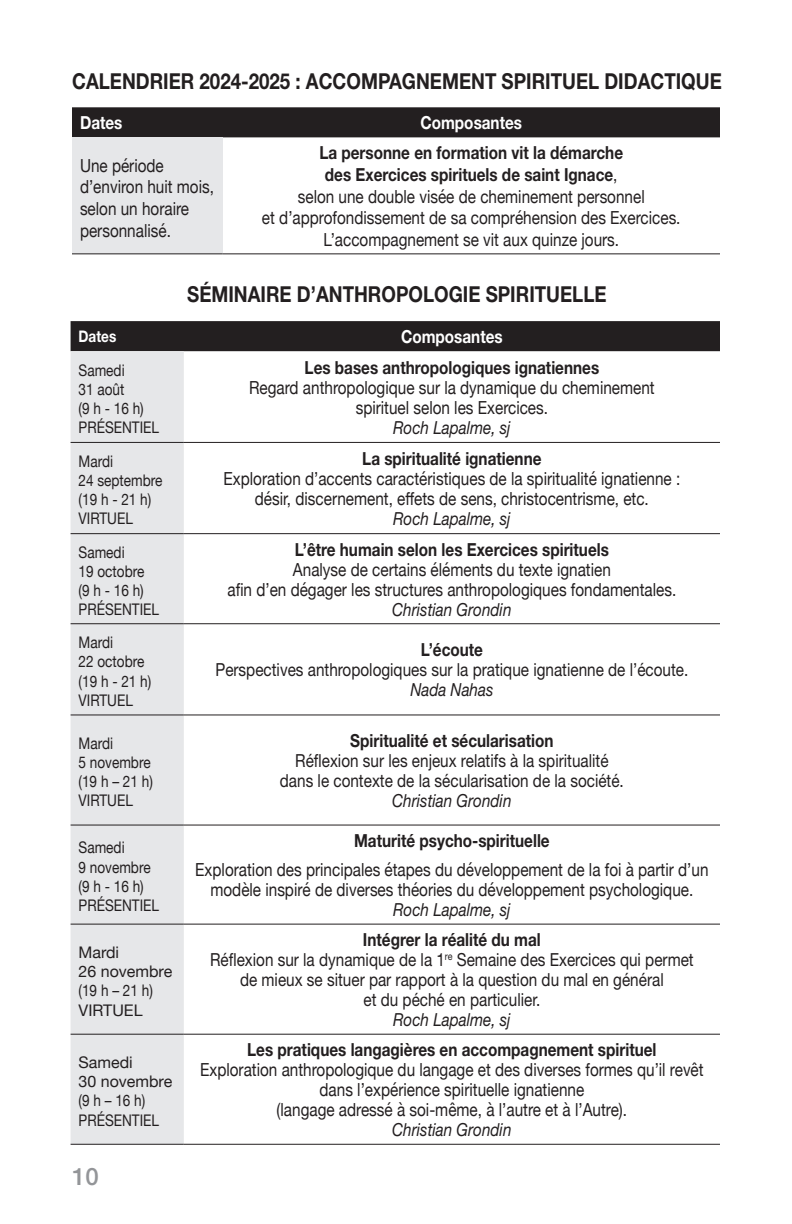
<style>
.page{position:relative;width:792px;height:1224px;background:#fff}
.page>*{position:absolute;margin:0;border:0;box-sizing:border-box;transform-origin:0 0}
.t1{font:500 24px "Helvetica Neue";color:#939598}
.t2{font:700 22px "Helvetica Neue";color:#231f20;scale:.85 1}
.t3{font:18px/20px "Helvetica Neue";color:#231f20;text-align:center;scale:.85 1}
.t4{font:18px/20px "Helvetica Neue";color:#231f20;text-align:center;scale:.85 1}
.t5{font:700 18px "Helvetica Neue";color:#231f20;scale:.85 1}
.t6{font:italic 18px "Helvetica Neue";color:#231f20;scale:.85 1}
.t7{font:700 18px "Helvetica Neue";color:#fff;scale:.85 1}
.t8{font:16px/19.2px "Helvetica Neue";color:#231f20;scale:.85 1}
.t9{font:16px/19.2px "Helvetica Neue";color:#231f20}
.t10{font:700 16px "Helvetica Neue";color:#fff;scale:.85 1}
.s1{font-weight:400}
.s2{font-weight:700}
.s3{font-style:italic}
</style>
<div class="page">
<div style="left:71px;top:321px;width:649px;height:30px;background:#231f20"></div>
<div style="left:71px;top:351px;width:113px;height:793px;background:#e6e7e9"></div>
<hr style="left:71px;top:442px;width:113px;height:1px;background:#231f20">
<hr style="left:184px;top:442px;width:536px;height:1px;background:#231f20">
<hr style="left:71px;top:533px;width:113px;height:1px;background:#231f20">
<hr style="left:184px;top:533px;width:536px;height:1px;background:#231f20">
<hr style="left:71px;top:623px;width:113px;height:1px;background:#231f20">
<hr style="left:184px;top:623px;width:536px;height:1px;background:#231f20">
<hr style="left:71px;top:714px;width:113px;height:1px;background:#231f20">
<hr style="left:71px;top:825px;width:113px;height:1px;background:#231f20">
<hr style="left:71px;top:924px;width:113px;height:1px;background:#231f20">
<hr style="left:71px;top:1034px;width:113px;height:1px;background:#231f20">
<hr style="left:71px;top:1144px;width:113px;height:1px;background:#231f20">
<hr style="left:184px;top:714px;width:536px;height:1px;background:#231f20">
<hr style="left:184px;top:825px;width:536px;height:1px;background:#231f20">
<hr style="left:184px;top:924px;width:536px;height:1px;background:#231f20">
<hr style="left:184px;top:1034px;width:536px;height:1px;background:#231f20">
<hr style="left:184px;top:1144px;width:536px;height:1px;background:#231f20">
<div style="left:72px;top:107px;width:648px;height:30px;background:#231f20"></div>
<div style="left:72px;top:137px;width:151px;height:117px;background:#e6e7e9"></div>
<hr style="left:72px;top:253px;width:151px;height:1px;background:#231f20">
<hr style="left:223px;top:253px;width:497px;height:1px;background:#231f20">
<p class="t2" style="left:72px;top:68px;width:766px">CALENDRIER 2024-2025 : ACCOMPAGNEMENT SPIRITUEL DIDACTIQUE</p>
<p class="t7" style="left:80px;top:112px;width:52px">Dates</p>
<p class="t7" style="left:420px;top:112px;width:121px">Composantes</p>
<p class="t3" style="left:80px;top:156px;width:100px">Une période</p>
<p class="t3" style="left:80px;top:177px;width:159px;line-height:21.6px;text-align:left">d’environ huit mois, selon un horaire personnalisé.</p>
<p class="t5" style="left:319px;top:142px;width:359px">La personne en formation vit la démarche</p>
<p class="t5" style="left:325px;top:164px;width:346px">des Exercices spirituels de saint Ignace<span class="s1">,</span></p>
<p class="t3" style="left:262px;top:187px;width:494px;line-height:21.6px">selon une double visée de cheminement personnel<br>et d’approfondissement de sa compréhension des Exercices.<br>L’accompagnement se vit aux quinze jours.</p>
<p class="t2" style="left:187px;top:280px;width:495px">SÉMINAIRE D’ANTHROPOLOGIE SPIRITUELLE</p>
<p class="t10" style="left:79px;top:327px;width:46px">Dates</p>
<p class="t7" style="left:401px;top:326px;width:121px">Composantes</p>
<p class="t8" style="left:79px;top:361px;width:56px">Samedi</p>
<p class="t8" style="left:79px;top:380px;width:55px">31 août</p>
<p class="t8" style="left:79px;top:400px;width:78px">(9 h - 16 h)</p>
<p class="t8" style="left:79px;top:419px;width:96px">PRÉSENTIEL</p>
<p class="t5" style="left:305px;top:356px;width:348px">Les bases anthropologiques ignatiennes</p>
<p class="t3" style="left:249px;top:378px;width:479px">Regard anthropologique sur la dynamique du cheminement spirituel selon les Exercices.</p>
<p class="t6" style="left:393px;top:417px;width:140px">Roch Lapalme, sj</p>
<p class="t8" style="left:79px;top:452px;width:42px">Mardi</p>
<p class="t8" style="left:79px;top:472px;width:100px">24 septembre</p>
<p class="t8" style="left:79px;top:491px;width:87px">(19 h - 21 h)</p>
<p class="t8" style="left:79px;top:510px;width:66px">VIRTUEL</p>
<p class="t8" style="left:79px;top:543px;width:56px">Samedi</p>
<p class="t8" style="left:79px;top:562px;width:79px">19 octobre</p>
<p class="t8" style="left:79px;top:582px;width:78px">(9 h - 16 h)</p>
<p class="t8" style="left:79px;top:601px;width:96px">PRÉSENTIEL</p>
<p class="t8" style="left:79px;top:634px;width:42px">Mardi</p>
<p class="t8" style="left:79px;top:653px;width:79px">22 octobre</p>
<p class="t8" style="left:79px;top:672px;width:87px">(19 h - 21 h)</p>
<p class="t8" style="left:79px;top:691px;width:66px">VIRTUEL</p>
<p class="t8" style="left:79px;top:734px;width:42px">Mardi</p>
<p class="t8" style="left:79px;top:754px;width:86px">5 novembre</p>
<p class="t8" style="left:79px;top:773px;width:89px">(19 h – 21 h)</p>
<p class="t8" style="left:79px;top:792px;width:66px">VIRTUEL</p>
<p class="t8" style="left:79px;top:839px;width:56px">Samedi</p>
<p class="t8" style="left:79px;top:858px;width:86px">9 novembre (9 h - 16 h)</p>
<p class="t8" style="left:79px;top:897px;width:96px">PRÉSENTIEL</p>
<p class="t9" style="left:79px;top:944px;width:42px">Mardi</p>
<p class="t9" style="left:79px;top:963px;width:95px">26 novembre (19 h – 21 h)</p>
<p class="t9" style="left:79px;top:1001px;width:66px">VIRTUEL</p>
<p class="t9" style="left:79px;top:1054px;width:56px">Samedi</p>
<p class="t9" style="left:79px;top:1073px;width:95px">30 novembre (9 h – 16 h)</p>
<p class="t8" style="left:79px;top:1111px;width:96px">PRÉSENTIEL</p>
<h1 class="t1" style="left:72px;top:1162px;width:28px">10</h1>
<p class="t5" style="left:362px;top:448px;width:212px">La spiritualité ignatienne</p>
<p class="t3" style="left:224px;top:470px;width:539px">Exploration d’accents caractéristiques de la spiritualité ignatienne :</p>
<p class="t3" style="left:255px;top:490px;width:465px">désir, discernement, effets de sens, christocentrisme, etc.</p>
<p class="t6" style="left:393px;top:508px;width:140px">Roch Lapalme, sj</p>
<p class="t5" style="left:295px;top:538px;width:371px">L’être humain selon les Exercices spirituels</p>
<p class="t3" style="left:293px;top:560px;width:376px">Analyse de certains éléments du texte ignatien</p>
<p class="t3" style="left:227px;top:580px;width:530px">afin d’en dégager les structures anthropologiques fondamentales.</p>
<p class="t6" style="left:392px;top:599px;width:142px">Christian Grondin</p>
<p class="t4" style="left:215px;top:640px;width:558px"><span class="s2">L’écoute<br></span>Perspectives anthropologiques sur la pratique ignatienne de l’écoute.<br><span class="s3">Nada Nahas</span></p>
<p class="t4" style="left:280px;top:730px;width:406px"><span class="s2">Spiritualité et sécularisation<br></span>Réflexion sur les enjeux relatifs à la spiritualité dans le contexte de la sécularisation de la société.<br><span class="s3">Christian Grondin</span></p>
<p class="t5" style="left:354px;top:830px;width:232px">Maturité psycho-spirituelle</p>
<p class="t3" style="left:195px;top:861px;width:605px">Exploration des principales étapes du développement de la foi à partir d’un modèle inspiré de diverses théories du développement psychologique.<br><span class="s3">Roch Lapalme, sj</span></p>
<p class="t4" style="left:210px;top:930px;width:571px"><span class="s2">Intégrer la réalité du mal<br></span>Réflexion sur la dynamique de la 1<sup>re</sup> Semaine des Exercices qui permet de mieux se situer par rapport à la question du mal en général<br>et du péché en particulier.<br><span class="s3">Roch Lapalme, sj</span></p>
<p class="t3" style="left:200px;top:1041px;width:594px"><span class="s2">Les pratiques langagières en accompagnement spirituel<br></span>Exploration anthropologique du langage et des diverses formes qu’il revêt dans l’expérience spirituelle ignatienne<br>(langage adressé à soi-même, à l’autre et à l’Autre).<br><span class="s3">Christian Grondin</span></p>
</div>
